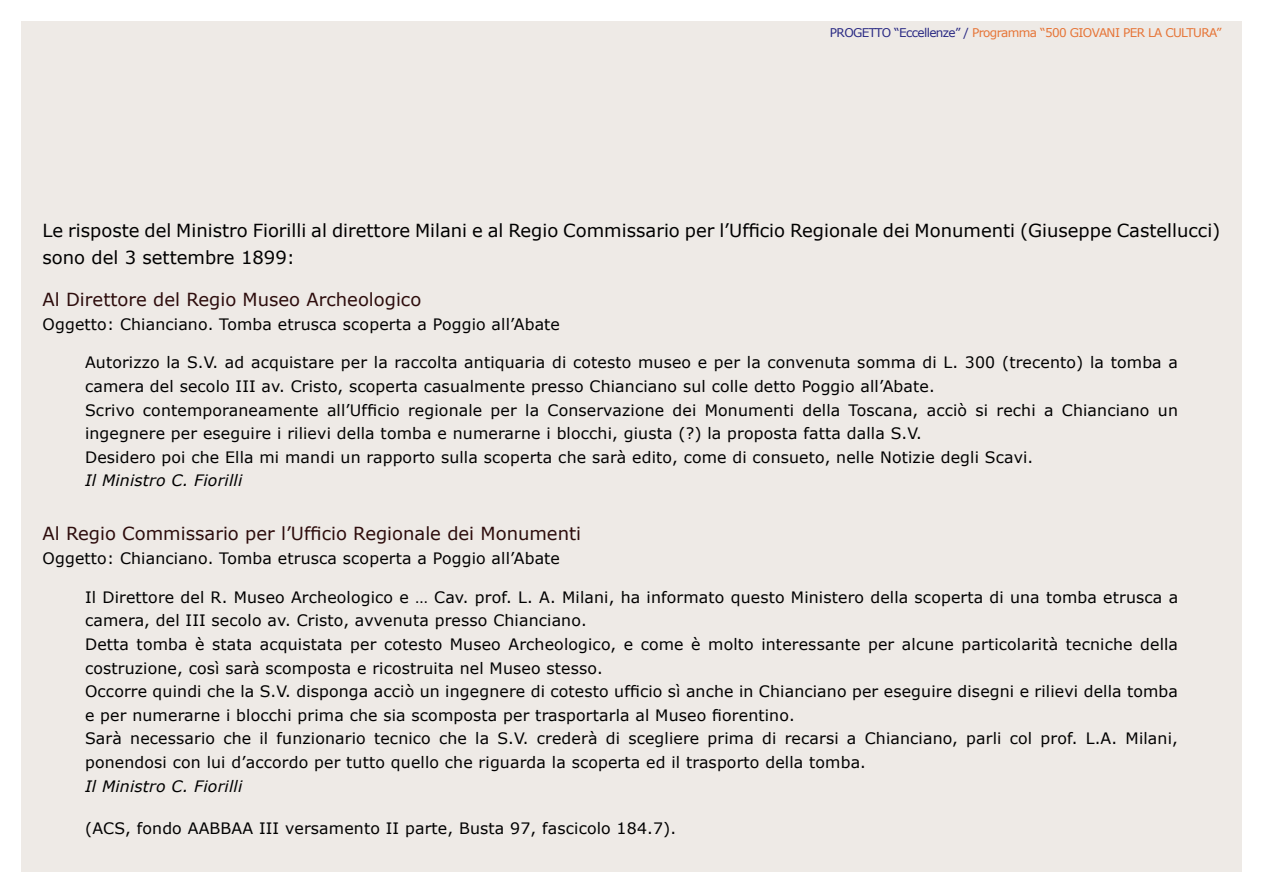
<style>
.page{position:relative;width:1263px;height:893px;background:#fff}
.page>*{position:absolute;margin:0;border:0;box-sizing:border-box;transform-origin:0 0}
.t1{font:18px/27px "Verdana";color:#000}
.t2{font:18px "Verdana";color:#2d0c0c}
.t3{font:15.75px/23.7px "Verdana";letter-spacing:.01em;color:#000}
.t4{font:italic 15.75px "Verdana";letter-spacing:.01em;color:#000}
.t5{font:12px "Verdana";letter-spacing:-.05em;color:#e67436}
.s1{color:#292983}
</style>
<div class="page">
<div style="left:21px;top:21px;width:1221px;height:851px;background:#eeeae6"></div>
<p class="t5" style="left:830px;top:25px;width:393px"><span class="s1">PROGETTO “Eccellenze” /</span> Programma “500 GIOVANI PER LA CULTURA”</p>
<p class="t1" style="left:43px;top:217px;width:1179px">Le risposte del Ministro Fiorilli al direttore Milani e al Regio Commissario per l’Ufficio Regionale dei Monumenti (Giuseppe Castellucci) sono del 3 settembre 1899:</p>
<p class="t2" style="left:43px;top:287px;width:380px">Al Direttore del Regio Museo Archeologico</p>
<p class="t3" style="left:43px;top:312px;width:519px">Oggetto: Chianciano. Tomba etrusca scoperta a Poggio all’Abate</p>
<p class="t3" style="left:85px;top:351px;width:1094px">Autorizzo la S.V. ad acquistare per la raccolta antiquaria di cotesto museo e per la convenuta somma di L. 300 (trecento) la tomba a camera del secolo III av. Cristo, scoperta casualmente presso Chianciano sul colle detto Poggio all’Abate.<br>Scrivo contemporaneamente all’Ufficio regionale per la Conservazione dei Monumenti della Toscana, acciò si rechi a Chianciano un ingegnere per eseguire i rilievi della tomba e numerarne i blocchi, giusta (?) la proposta fatta dalla S.V.<br>Desidero poi che Ella mi mandi un rapporto sulla scoperta che sarà edito, come di consueto, nelle Notizie degli Scavi.</p>
<p class="t4" style="left:85px;top:470px;width:159px">Il Ministro C. Fiorilli</p>
<p class="t2" style="left:43px;top:521px;width:540px">Al Regio Commissario per l’Ufficio Regionale dei Monumenti</p>
<p class="t3" style="left:43px;top:546px;width:519px">Oggetto: Chianciano. Tomba etrusca scoperta a Poggio all’Abate</p>
<p class="t3" style="left:85px;top:585px;width:1094px">Il Direttore del R. Museo Archeologico e … Cav. prof. L. A. Milani, ha informato questo Ministero della scoperta di una tomba etrusca a camera, del III secolo av. Cristo, avvenuta presso Chianciano.<br>Detta tomba è stata acquistata per cotesto Museo Archeologico, e come è molto interessante per alcune particolarità tecniche della costruzione, così sarà scomposta e ricostruita nel Museo stesso.<br>Occorre quindi che la S.V. disponga acciò un ingegnere di cotesto ufficio sì anche in Chianciano per eseguire disegni e rilievi della tomba e per numerarne i blocchi prima che sia scomposta per trasportarla al Museo fiorentino.<br>Sarà necessario che il funzionario tecnico che la S.V. crederà di scegliere prima di recarsi a Chianciano, parli col prof. L.A. Milani, ponendosi con lui d’accordo per tutto quello che riguarda la scoperta ed il trasporto della tomba.</p>
<p class="t4" style="left:85px;top:775px;width:159px">Il Ministro C. Fiorilli</p>
<p class="t3" style="left:85px;top:816px;width:593px">(ACS, fondo AABBAA III versamento II parte, Busta 97, fascicolo 184.7).</p>
</div>
